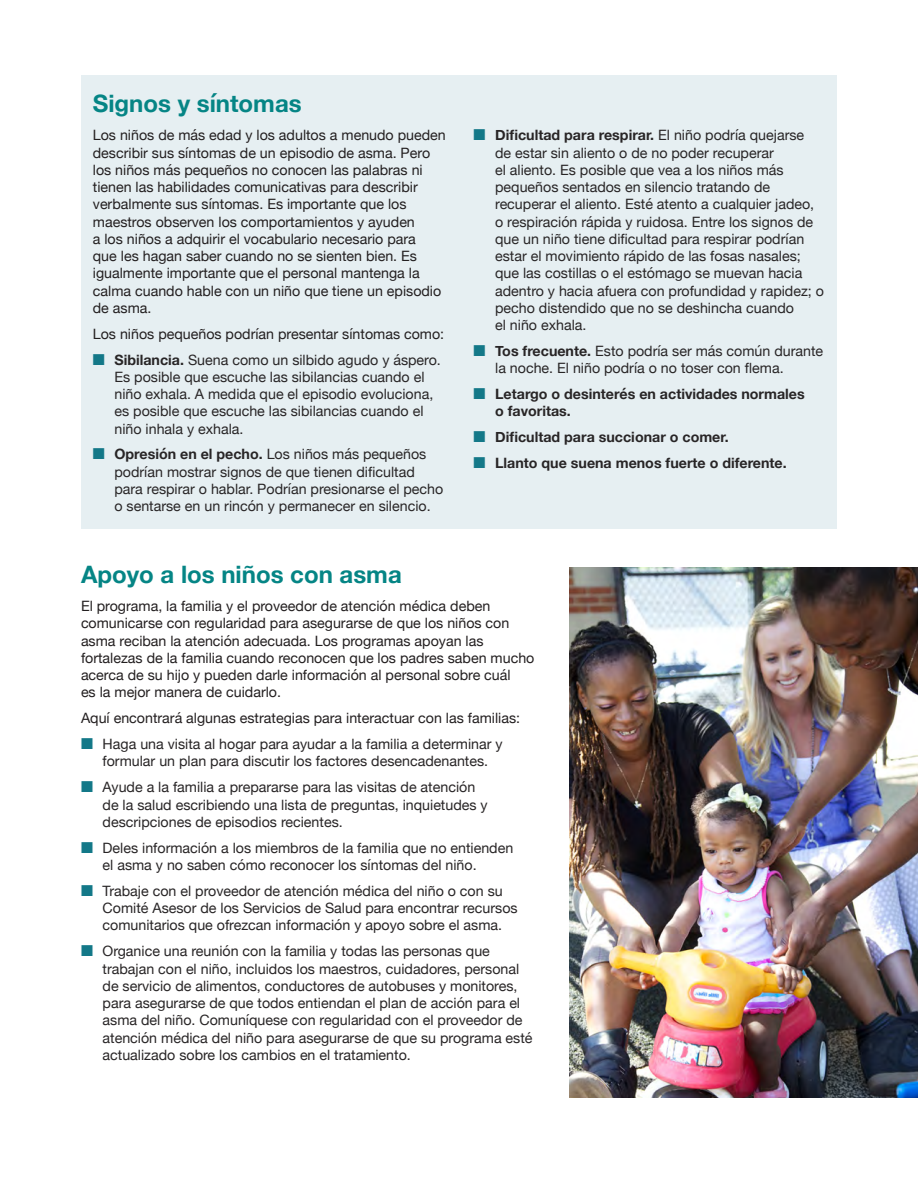
<style>
.page{position:relative;width:918px;height:1188px;background:#fff}
.page>*{position:absolute;margin:0;border:0;box-sizing:border-box;transform-origin:0 0}
.t1{font:700 24px "Helvetica Neue";color:#058585}
.t2{font:14.25px/17.2px "Helvetica Neue";color:#282526}
.t3{font:14.25px/17.2px "Helvetica Neue";color:#231f20}
.t4{font:700 14.25px/17.2px "Helvetica Neue";color:#282526}
.s1{color:#137888}
.s2{font-weight:700}
</style>
<div class="page">
<div style="left:81px;top:76px;width:756px;height:453px;background:#e6eff2"></div>
<img style="left:570px;top:567px;width:348px;height:530px">
<h2 class="t1" style="left:93px;top:85px;width:210px">Signos y síntomas</h2>
<p class="t3" style="left:93px;top:127px;width:354px">Los niños de más edad y los adultos a menudo pueden describir sus síntomas de un episodio de asma. Pero los niños más pequeños no conocen las palabras ni tienen las habilidades comunicativas para describir verbalmente sus síntomas. Es importante que los maestros observen los comportamientos y ayuden<br>a los niños a adquirir el vocabulario necesario para<br>que les hagan saber cuando no se sienten bien. Es igualmente importante que el personal mantenga la calma cuando hable con un niño que tiene un episodio de asma.</p>
<p class="t3" style="left:93px;top:326px;width:353px">Los niños pequeños podrían presentar síntomas como:</p>
<p class="t2" style="left:114px;top:352px;width:328px;text-indent:-22px"><span class="s1">■</span> <span class="s2">Sibilancia.</span> Suena como un silbido agudo y áspero.<br>Es posible que escuche las sibilancias cuando el niño exhala. A medida que el episodio evoluciona, es posible que escuche las sibilancias cuando el niño inhala y exhala.</p>
<p class="t2" style="left:114px;top:447px;width:330px;text-indent:-22px"><span class="s1">■</span> <span class="s2">Opresión en el pecho.</span> Los niños más pequeños podrían mostrar signos de que tienen dificultad para respirar o hablar. Podrían presionarse el pecho o sentarse en un rincón y permanecer en silencio.</p>
<p class="t2" style="left:495px;top:127px;width:330px;text-indent:-22px"><span class="s1">■</span> <span class="s2">Dificultad para respirar.</span> El niño podría quejarse<br>de estar sin aliento o de no poder recuperar<br>el aliento. Es posible que vea a los niños más pequeños sentados en silencio tratando de recuperar el aliento. Esté atento a cualquier jadeo, o respiración rápida y ruidosa. Entre los signos de que un niño tiene dificultad para respirar podrían estar el movimiento rápido de las fosas nasales; que las costillas o el estómago se muevan hacia adentro y hacia afuera con profundidad y rapidez; o pecho distendido que no se deshincha cuando<br>el niño exhala.</p>
<p class="t2" style="left:495px;top:343px;width:330px;text-indent:-22px"><span class="s1">■</span> <span class="s2">Tos frecuente.</span> Esto podría ser más común durante la noche. El niño podría o no toser con flema.</p>
<p class="t4" style="left:495px;top:386px;width:311px;text-indent:-22px"><span class="s1">■</span> Letargo o desinterés en actividades normales o favoritas.</p>
<p class="t4" style="left:474px;top:429px;width:257px"><span class="s1">■</span> Dificultad para succionar o comer.</p>
<p class="t4" style="left:474px;top:455px;width:315px"><span class="s1">■</span> Llanto que suena menos fuerte o diferente.</p>
<h2 class="t1" style="left:81px;top:555px;width:322px">Apoyo a los niños con asma</h2>
<p class="t3" style="left:81px;top:598px;width:455px">El programa, la familia y el proveedor de atención médica deben comunicarse con regularidad para asegurarse de que los niños con asma reciban la atención adecuada. Los programas apoyan las fortalezas de la familia cuando reconocen que los padres saben mucho acerca de su hijo y pueden darle información al personal sobre cuál<br>es la mejor manera de cuidarlo.</p>
<p class="t3" style="left:81px;top:710px;width:441px">Aquí encontrará algunas estrategias para interactuar con las familias:</p>
<p class="t2" style="left:81px;top:736px;width:423px;text-align:center"><span class="s1">■</span> Haga una visita al hogar para ayudar a la familia a determinar y formular un plan para discutir los factores desencadenantes.</p>
<p class="t2" style="left:103px;top:779px;width:387px;text-indent:-22px"><span class="s1">■</span> Ayude a la familia a prepararse para las visitas de atención de la salud escribiendo una lista de preguntas, inquietudes y descripciones de episodios recientes.</p>
<p class="t2" style="left:103px;top:840px;width:412px;text-indent:-22px"><span class="s1">■</span> Deles información a los miembros de la familia que no entienden el asma y no saben cómo reconocer los síntomas del niño.</p>
<p class="t2" style="left:103px;top:883px;width:417px;text-indent:-22px"><span class="s1">■</span> Trabaje con el proveedor de atención médica del niño o con su<br>Comité Asesor de los Servicios de Salud para encontrar recursos comunitarios que ofrezcan información y apoyo sobre el asma.</p>
<p class="t2" style="left:103px;top:943px;width:431px;text-indent:-22px"><span class="s1">■</span> Organice una reunión con la familia y todas las personas que trabajan con el niño, incluidos los maestros, cuidadores, personal de servicio de alimentos, conductores de autobuses y monitores, para asegurarse de que todos entiendan el plan de acción para el asma del niño. Comuníquese con regularidad con el proveedor de atención médica del niño para asegurarse de que su programa esté actualizado sobre los cambios en el tratamiento.</p>
</div>
